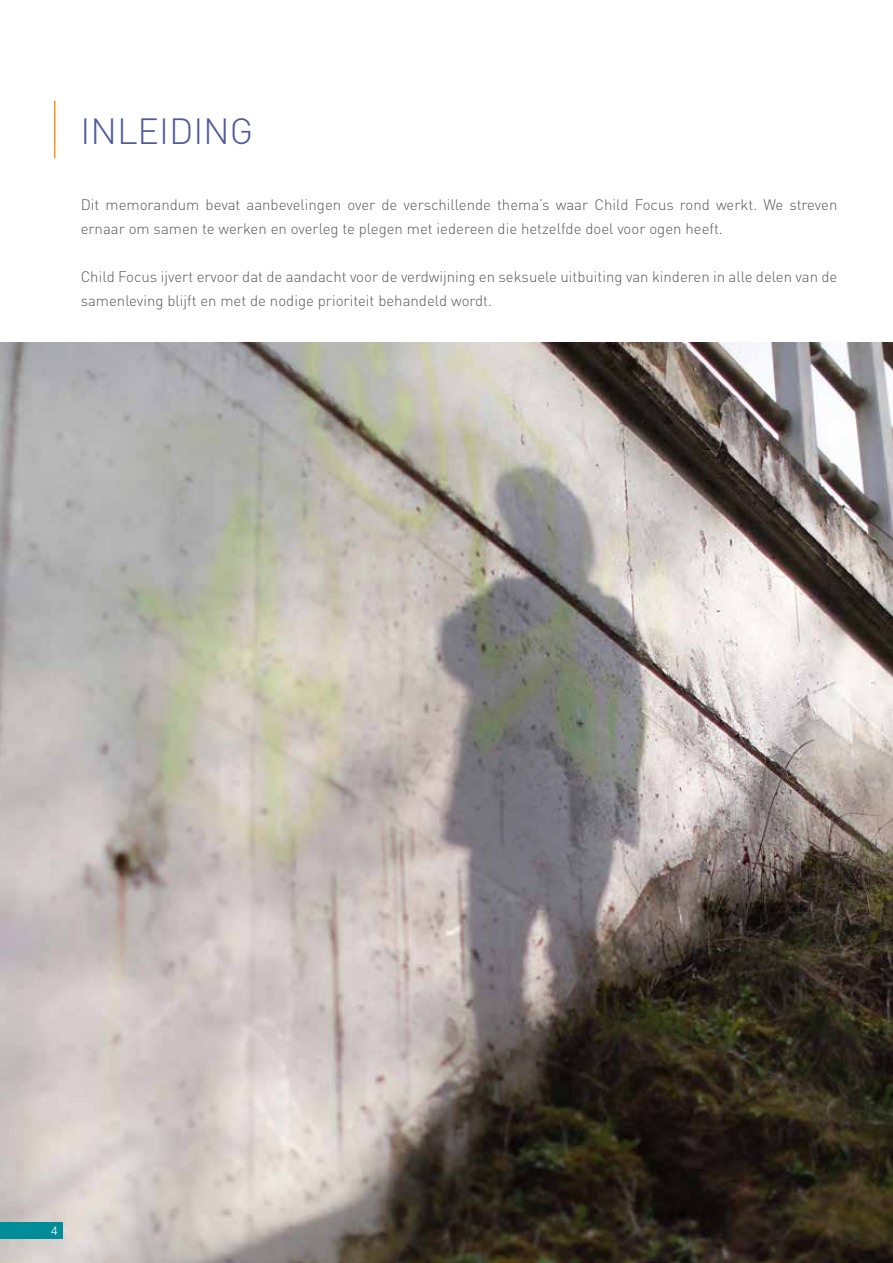
<style>
.page{position:relative;width:893px;height:1263px;background:#fff}
.page>*{position:absolute;margin:0;border:0;box-sizing:border-box;transform-origin:0 0}
.t1{font:300 36px "DIN";color:#4f5b9e}
.t2{font:300 15px/24px "DIN";color:#58595b}
.t3{font:300 12px "Univers LT Std";color:#fff}
</style>
<div class="page">
<img style="left:0;top:342px;width:893px;height:921px">
<div style="left:0;top:1222px;width:62px;height:17px;background:#008c99"></div>
<hr style="left:54px;top:101px;width:2px;height:57px;background:#f7941e">
<h1 class="t1" style="left:81px;top:109px;width:174px">INLEIDING</h1>
<p class="t2" style="left:81px;top:192px;width:758px">Dit memorandum bevat aanbevelingen over de verschillende thema’s waar Child Focus rond werkt. We streven ernaar om samen te werken en overleg te plegen met iedereen die hetzelfde doel voor ogen heeft.</p>
<p class="t2" style="left:81px;top:264px;width:758px">Child Focus ijvert ervoor dat de aandacht voor de verdwijning en seksuele uitbuiting van kinderen in alle delen van de samenleving blijft en met de nodige prioriteit behandeld wordt.</p>
<p class="t3" style="left:51px;top:1224px;width:8px">4</p>
</div>
